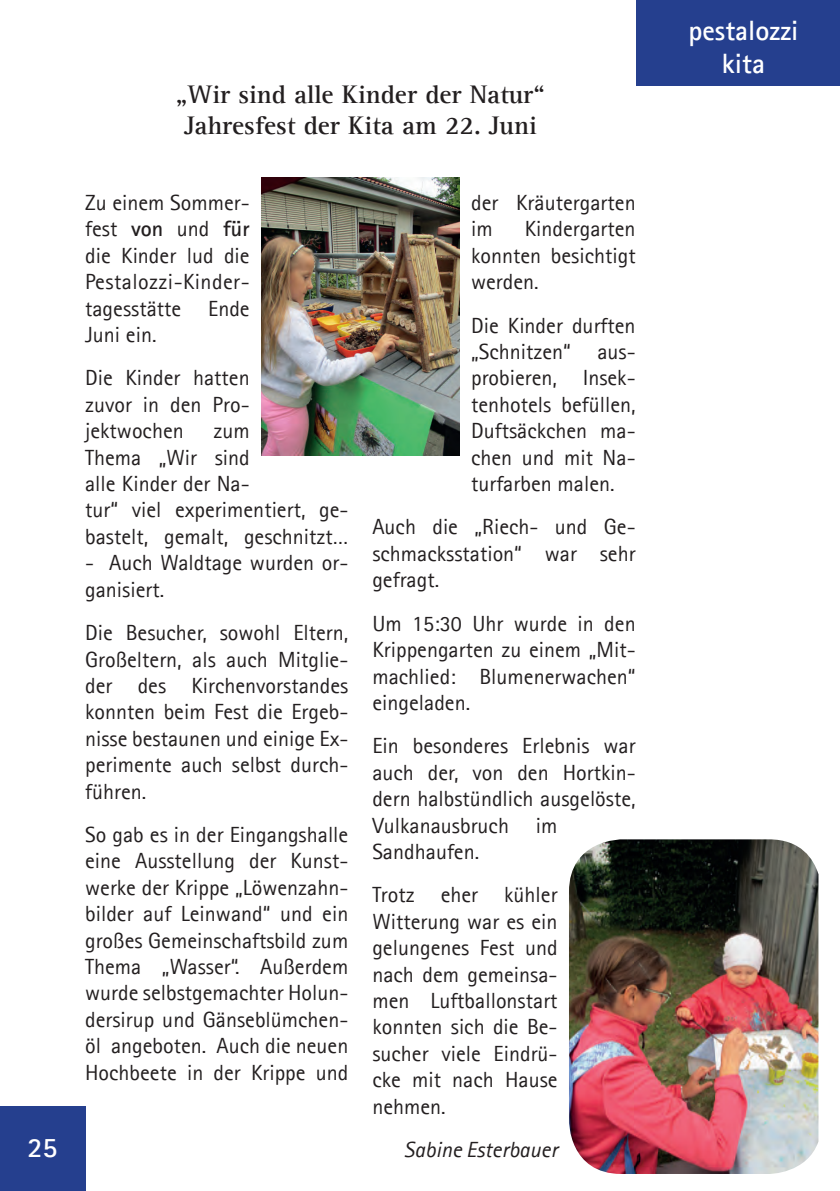
<style>
.page{position:relative;width:840px;height:1191px;background:#fff}
.page>*{position:absolute;margin:0;border:0;box-sizing:border-box;transform-origin:0 0}
.t1{font:700 28px/33.6px "Agfa Rotis Sans Serif";color:#fff;text-align:center}
.t2{font:700 26px/31.2px "Agfa Rotis Serif";color:#231f20;text-align:center}
.t3{font:22px/26.4px "Agfa Rotis Sans Serif";color:#231f20;text-align:justify}
.t4{font:italic 22px "Agfa Rotis Sans Serif";color:#231f20}
.s1{font-weight:700}
</style>
<div class="page">
<div style="left:635px;top:0;width:204px;height:86px;background:#253f8e"></div>
<div style="left:0;top:1106px;width:85px;height:85px;background:#253f8e"></div>
<img style="left:261px;top:177px;width:198px;height:278px">
<img style="left:569px;top:839px;width:249px;height:335px">
<p class="t1" style="left:27px;top:1130px;width:32px">25</p>
<p class="t2" style="left:176px;top:79px;width:370px">„Wir sind alle Kinder der Natur“<br>Jahresfest der Kita am 22. Juni</p>
<p class="t3" style="left:85px;top:189px;width:166px">Zu einem Sommer&shy;fest <span class="s1">von</span> und <span class="s1">für </span>die Kinder lud die Pestalozzi-Kinder&shy;tagesstätte Ende Juni ein.</p>
<p class="t3" style="left:85px;top:364px;width:166px">Die Kinder hatten zuvor in den Pro&shy;jektwochen</p>
<p class="t3" style="left:85px;top:417px;width:264px;text-align:left;text-indent:128px">zum<br>Thema „Wir sind<br>alle Kinder der Na-<br>tur“ viel experimentiert, ge&shy;bastelt, gemalt, geschnitzt…</p>
<p class="t3" style="left:85px;top:549px;width:264px">- Auch Waldtage wurden or&shy;ganisiert.</p>
<p class="t3" style="left:85px;top:619px;width:264px">Die Besucher, sowohl Eltern, Großeltern, als auch Mitglie&shy;der des Kirchenvorstandes konnten beim Fest die Ergeb&shy;nisse bestaunen und einige Ex&shy;perimente auch selbst durch&shy;führen.</p>
<p class="t3" style="left:85px;top:821px;width:265px">So gab es in der Eingangshalle eine Ausstellung der Kunst&shy;werke der Krippe „Löwenzahn&shy;bilder auf Leinwand“ und ein großes Gemeinschaftsbild zum Thema „Wasser“. Außerdem wurde selbstgemachter Holun&shy;dersirup und Gänseblümchen&shy;öl angeboten. Auch die neuen Hochbeete in der Krippe und</p>
<p class="t3" style="left:471px;top:189px;width:166px">der Kräutergarten im</p>
<p class="t3" style="left:471px;top:215px;width:166px;text-indent:54px">Kindergarten konnten besichtigt werden.</p>
<p class="t3" style="left:471px;top:312px;width:166px">Die Kinder durften „Schnitzen“ aus&shy;probieren, Insek&shy;tenhotels befüllen, Duftsäckchen ma&shy;chen und mit Na&shy;turfarben malen.</p>
<p class="t3" style="left:372px;top:513px;width:264px">Auch die „Riech- und Ge&shy;schmacksstation“ war sehr gefragt.</p>
<p class="t3" style="left:372px;top:610px;width:264px">Um 15:30 Uhr wurde in den Krippengarten zu einem „Mit&shy;machlied: Blumenerwachen“ eingeladen.</p>
<p class="t3" style="left:372px;top:732px;width:265px;text-align:left">Ein besonderes Erlebnis war auch der, von den Hortkin&shy;dern halbstündlich ausgelöste,<br>Vulkanausbruch im<br>Sandhaufen.</p>
<p class="t3" style="left:372px;top:881px;width:187px">Trotz eher kühler Witterung war es ein gelungenes Fest und nach dem gemeinsa&shy;men Luftballonstart konnten sich die Be&shy;sucher viele Eindrü&shy;cke mit nach Hause nehmen.</p>
<p class="t4" style="left:403px;top:1136px;width:155px">Sabine Esterbauer</p>
<p class="t1" style="left:688px;top:13px;width:111px">pestalozzi kita</p>
</div>
